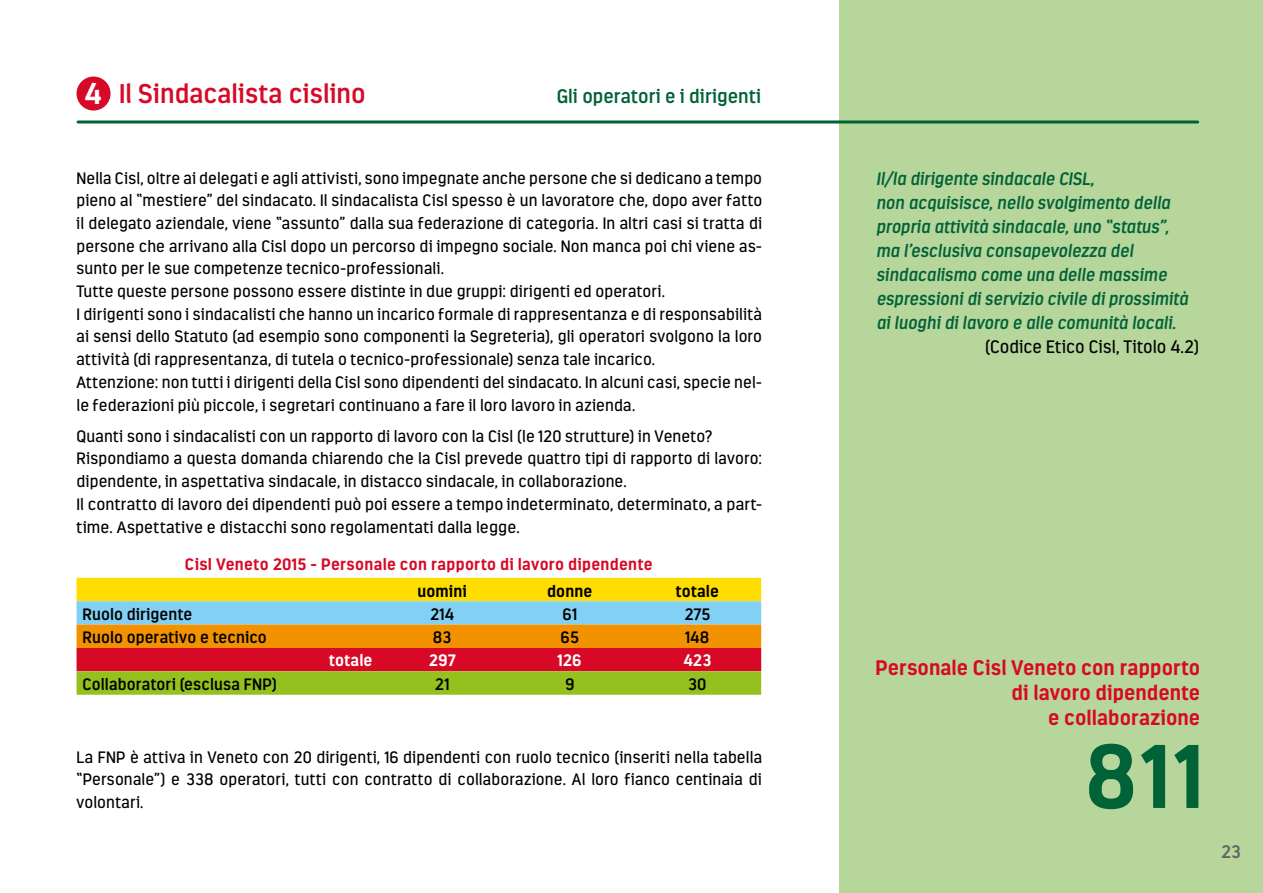
<style>
.page{position:relative;width:1263px;height:893px;background:#fff}
.page>*{position:absolute;margin:0;border:0;box-sizing:border-box;transform-origin:0 0}
.t1{font:700 90px "Estandar";color:#006237}
.t2{font:600 27px "Estandar";letter-spacing:.005em;color:#d70926}
.t3{font:700 21px/25.2px "Estandar";letter-spacing:.005em;color:#d70926;text-align:right}
.t4{font:600 19.5px "Estandar";letter-spacing:.005em;color:#006237}
.t5{font:italic 600 18px/24px "Estandar";letter-spacing:.005em;color:#006237}
.t6{font:18px "Estandar";letter-spacing:.01em;color:#000}
.t7{font:600 18px "Estandar";color:#646363}
.t8{font:16.5px/22.6px "Estandar";letter-spacing:.015em;color:#000}
.t9{font:600 16.5px "Estandar";letter-spacing:.01em;color:#000}
.t10{font:700 16.5px "Estandar";letter-spacing:.02em;color:#d70926}
.t11{font:700 16.5px "Estandar";letter-spacing:.01em;color:#000}
.t12{font:700 16.5px "Estandar";letter-spacing:.01em;color:#fff}
.s1{font-weight:700;font-size:30px;color:#fff}
</style>
<div class="page">
<div style="left:839px;top:0;width:424px;height:893px;background:#b7d69b"></div>
<hr style="left:78px;top:120px;width:1120px;height:3px;background:#006237">
<div style="left:77px;top:77px;width:34px;height:34px;background:#d70926;border-radius:50%"></div>
<svg style="left:77px;top:578px;width:684px;height:117px;background:#c69c40"></svg>
<h2 class="t2" style="left:84px;top:77px;width:283px"><span class="s1">4</span> Il Sindacalista cislino</h2>
<p class="t4" style="left:557px;top:84px;width:206px">Gli operatori e i dirigenti</p>
<p class="t8" style="left:77px;top:166px;width:687px">Nella Cisl, oltre ai delegati e agli attivisti, sono impegnate anche persone che si dedicano a tempo pieno al “mestiere” del sindacato. Il sindacalista Cisl spesso è un lavoratore che, dopo aver fatto il delegato aziendale, viene “assunto” dalla sua federazione di categoria. In altri casi si tratta di persone che arrivano alla Cisl dopo un percorso di impegno sociale. Non manca poi chi viene as&shy;sunto per le sue competenze tecnico-professionali.<br>Tutte queste persone possono essere distinte in due gruppi: dirigenti ed operatori.<br>I dirigenti sono i sindacalisti che hanno un incarico formale di rappresentanza e di responsabilità ai sensi dello Statuto (ad esempio sono componenti la Segreteria), gli operatori svolgono la loro attività (di rappresentanza, di tutela o tecnico-professionale) senza tale incarico.<br>Attenzione: non tutti i dirigenti della Cisl sono dipendenti del sindacato. In alcuni casi, specie nel&shy;le federazioni più piccole, i segretari continuano a fare il loro lavoro in azienda.</p>
<p class="t8" style="left:77px;top:425px;width:687px">Quanti sono i sindacalisti con un rapporto di lavoro con la Cisl (le 120 strutture) in Veneto?<br>Rispondiamo a questa domanda chiarendo che la Cisl prevede quattro tipi di rapporto di lavoro: dipendente, in aspettativa sindacale, in distacco sindacale, in collaborazione.<br>Il contratto di lavoro dei dipendenti può poi essere a tempo indeterminato, determinato, a part&shy;time. Aspettative e distacchi sono regolamentati dalla legge.</p>
<p class="t10" style="left:185px;top:554px;width:469px">Cisl Veneto 2015 - Personale con rapporto di lavoro dipendente</p>
<p class="t11" style="left:418px;top:581px;width:51px">uomini</p>
<p class="t11" style="left:547px;top:581px;width:47px">donne</p>
<p class="t11" style="left:676px;top:581px;width:45px">totale</p>
<p class="t9" style="left:83px;top:604px;width:111px">Ruolo dirigente</p>
<p class="t9" style="left:430px;top:604px;width:26px">214</p>
<p class="t9" style="left:562px;top:604px;width:16px">61</p>
<p class="t9" style="left:684px;top:604px;width:27px">275</p>
<p class="t9" style="left:83px;top:627px;width:186px">Ruolo operativo e tecnico</p>
<p class="t9" style="left:433px;top:627px;width:20px">83</p>
<p class="t9" style="left:561px;top:627px;width:20px">65</p>
<p class="t9" style="left:685px;top:627px;width:26px">148</p>
<p class="t12" style="left:329px;top:651px;width:45px">totale</p>
<p class="t12" style="left:429px;top:651px;width:28px">297</p>
<p class="t12" style="left:558px;top:651px;width:25px">126</p>
<p class="t12" style="left:683px;top:651px;width:30px">423</p>
<p class="t9" style="left:83px;top:674px;width:196px">Collaboratori (esclusa FNP)</p>
<p class="t9" style="left:435px;top:674px;width:16px">21</p>
<p class="t9" style="left:565px;top:674px;width:11px">9</p>
<p class="t9" style="left:688px;top:674px;width:20px">30</p>
<p class="t8" style="left:77px;top:745px;width:687px;text-align:justify">La FNP è attiva in Veneto con 20 dirigenti, 16 dipendenti con ruolo tecnico (inseriti nella tabella “Personale”) e 338 operatori, tutti con contratto di collaborazione. Al loro fianco centinaia di volontari.</p>
<p class="t5" style="left:876px;top:166px;width:313px">Il/la dirigente sindacale CISL,<br>non acquisisce, nello svolgimento della propria attività sindacale, uno “status”, ma l’esclusiva consapevolezza del sindacalismo come una delle massime espressioni di servizio civile di prossimità ai luoghi di lavoro e alle comunità locali.</p>
<p class="t6" style="left:985px;top:336px;width:215px">(Codice Etico Cisl, Titolo 4.2)</p>
<p class="t3" style="left:875px;top:655px;width:326px">Personale Cisl Veneto con rapporto di lavoro dipendente<br>e collaborazione</p>
<h1 class="t1" style="left:1085px;top:722px;width:120px">811</h1>
<p class="t7" style="left:1221px;top:841px;width:21px">23</p>
</div>
